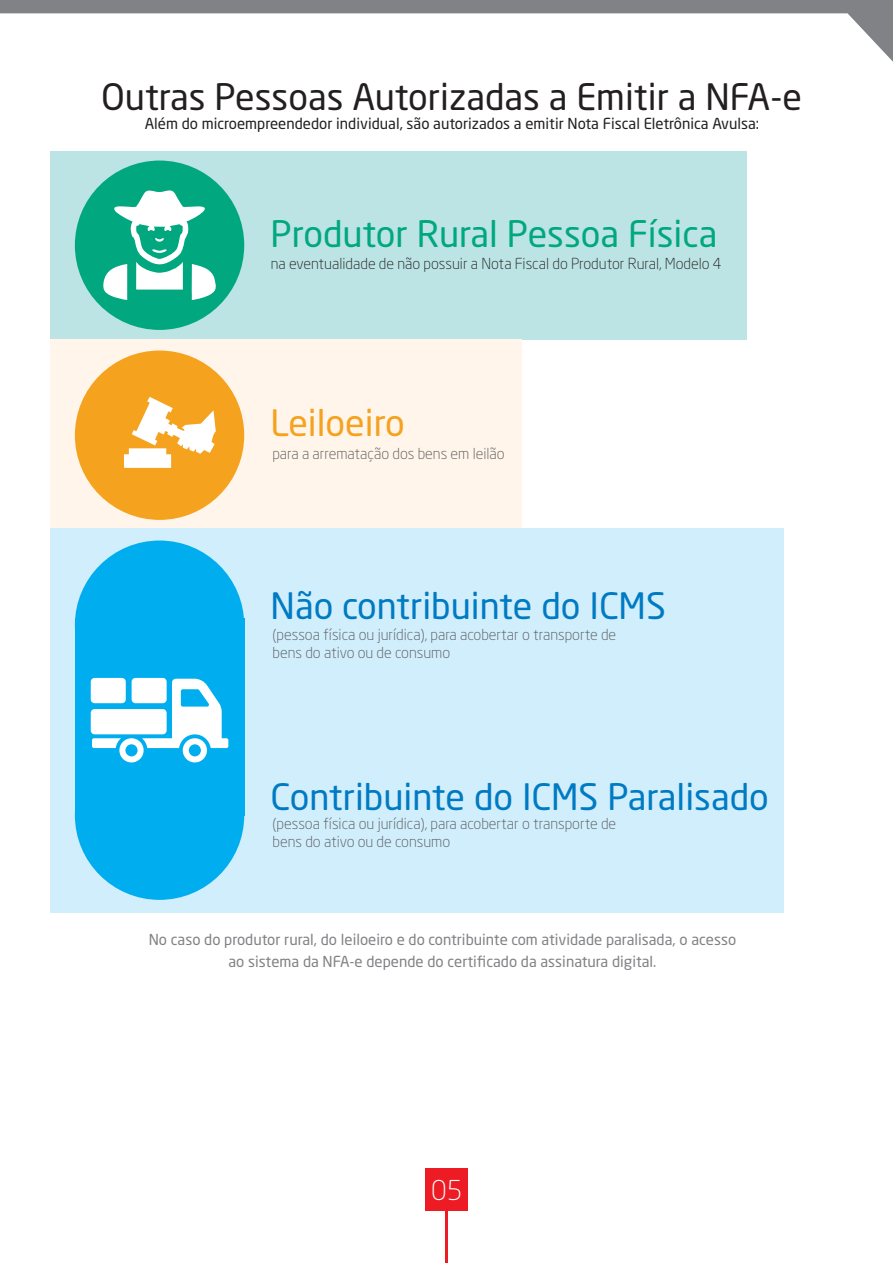
<style>
.page{position:relative;width:893px;height:1263px;background:#fff}
.page>*{position:absolute;margin:0;border:0;box-sizing:border-box;transform-origin:0 0}
.t1{font:36px "Neo Sans Pro";color:#007ac2}
.t2{font:36px "Neo Sans Pro";color:#231f20}
.t3{font:36px "Neo Sans Pro";color:#00a77f}
.t4{font:36px "Neo Sans Pro";color:#f5a21f}
.t5{font:300 27px "Neo Sans Pro";color:#fff}
.t6{font:300 15px/18px "Neo Sans Pro";color:#58595b}
.t7{font:15px/21.6px "Neo Sans Pro";color:#808285;text-align:center}
.t8{font:15px "Neo Sans Pro";color:#231f20}
.t9{font:300 15px "Neo Sans Pro";color:#231f20}
</style>
<div class="page">
<div style="left:50px;top:151px;width:697px;height:188px;background:#bce4e4"></div>
<div style="left:50px;top:339px;width:472px;height:189px;background:#fff5ea"></div>
<div style="left:50px;top:528px;width:733px;height:384px;background:#d1eefc"></div>
<div style="left:75px;top:161px;width:169px;height:169px;background:#00a77f;border-radius:50%"></div>
<div style="left:75px;top:350px;width:169px;height:170px;background:#f5a21f;border-radius:50%"></div>
<svg style="left:103px;top:190px;width:113px;height:110px"></svg>
<svg style="left:124px;top:397px;width:92px;height:71px"></svg>
<div style="left:75px;top:540px;width:169px;height:170px;background:#00aeef;border-radius:50%"></div>
<div style="left:75px;top:730px;width:169px;height:170px;background:#00aeef;border-radius:50%"></div>
<div style="left:75px;top:618px;width:169px;height:197px;background:#00aeef"></div>
<svg style="left:91px;top:678px;width:137px;height:84px"></svg>
<div style="left:425px;top:1168px;width:43px;height:43px;background:#ed1c24"></div>
<hr style="left:445px;top:1190px;width:2px;height:73px;background:#ed1c24">
<svg style="left:0;top:0;width:893px;height:62px"></svg>
<h1 class="t2" style="left:101px;top:83px;width:702px">Outras Pessoas Autorizadas a Emitir a NFA-e</h1>
<p class="t8" style="left:145px;top:118px;width:616px">Além do microempreendedor individual, são autorizados a emitir Nota Fiscal Eletrônica Avulsa:</p>
<h1 class="t3" style="left:271px;top:219px;width:448px">Produtor Rural Pessoa Física</h1>
<p class="t9" style="left:271px;top:257px;width:452px">na eventualidade de não possuir a Nota Fiscal do Produtor Rural, Modelo 4</p>
<h1 class="t4" style="left:271px;top:409px;width:136px">Leiloeiro</h1>
<p class="t6" style="left:272px;top:445px;width:234px">para a arrematação dos bens em leilão</p>
<h1 class="t1" style="left:271px;top:592px;width:397px">Não contribuinte do ICMS</h1>
<p class="t6" style="left:273px;top:627px;width:345px">(pessoa física ou jurídica), para acobertar o transporte de bens do ativo ou de consumo</p>
<h1 class="t1" style="left:271px;top:783px;width:500px">Contribuinte do ICMS Paralisado</h1>
<p class="t6" style="left:273px;top:816px;width:345px">(pessoa física ou jurídica), para acobertar o transporte de bens do ativo ou de consumo</p>
<p class="t7" style="left:149px;top:930px;width:589px">No caso do produtor rural, do leiloeiro e do contribuinte com atividade paralisada, o acesso ao sistema da NFA-e depende do certificado da assinatura digital.</p>
<h2 class="t5" style="left:431px;top:1179px;width:33px">05</h2>
</div>
